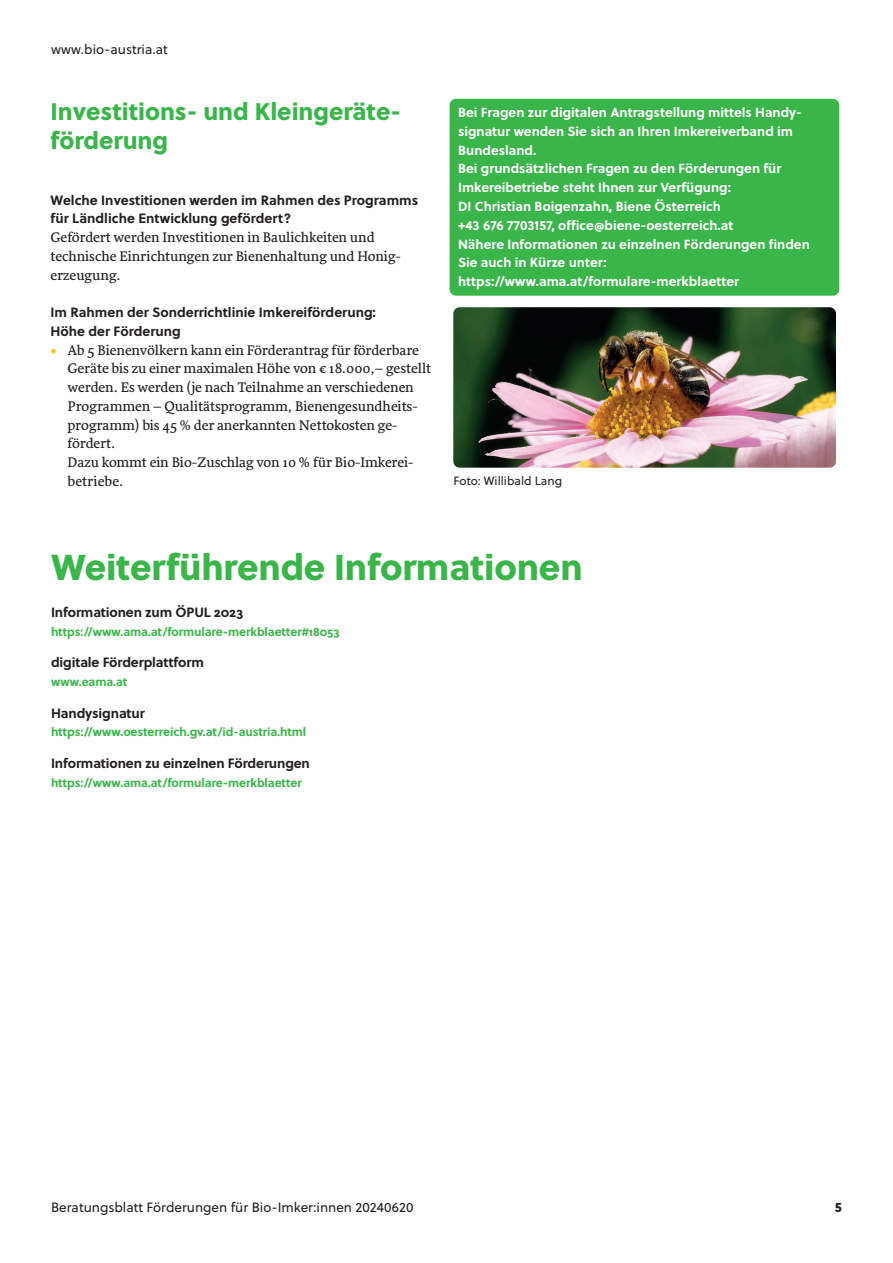
<style>
.page{position:relative;width:893px;height:1263px;background:#fff}
.page>*{position:absolute;margin:0;border:0;box-sizing:border-box;transform-origin:0 0}
.t1{font:36px "Soleil Xb";letter-spacing:-.005em;color:#3ab54a}
.t2{font:24px/28.5px "Soleil Xb";color:#3ab54a}
.t3{font:14.25px/18.8px "Sirba";color:#231f20}
.t4{font:700 13.5px/18.8px "Soleil";color:#231f20}
.t5{font:13.5px "Soleil";color:#231f20}
.t6{font:13.5px "Soleil Xb";color:#231f20}
.t7{font:700 13.2px/18.8px "Soleil";color:#fff}
.t8{font:700 12px "Soleil";letter-spacing:-.01em;color:#3ab54a}
.t9{font:12px "Soleil";color:#231f20}
.s1{color:#fec210}
</style>
<div class="page">
<div style="left:450px;top:99px;width:389px;height:197px;background:#3ab54a;border-radius:6px"></div>
<img style="left:453px;top:307px;width:383px;height:161px">
<p class="t5" style="left:51px;top:41px;width:118px">www.bio-austria.at</p>
<h2 class="t2" style="left:51px;top:98px;width:352px">Investitions- und Kleingeräte&shy;förderung</h2>
<p class="t4" style="left:51px;top:191px;width:369px">Welche Investitionen werden im Rahmen des Programms für Ländliche Entwicklung gefördert?</p>
<p class="t3" style="left:51px;top:228px;width:352px">Gefördert werden Investitionen in Baulichkeiten und technische Einrichtungen zur Bienenhaltung und Honig&shy;erzeugung.</p>
<p class="t4" style="left:51px;top:303px;width:327px">Im Rahmen der Sonderrichtlinie Imkereiförderung:<br>Höhe der Förderung</p>
<p class="t3" style="left:68px;top:341px;width:365px;text-indent:-17px"><span class="s1">•</span> Ab 5 Bienenvölkern kann ein Förderantrag für förderbare Geräte bis zu einer maximalen Höhe von € 18.000,– gestellt werden. Es werden (je nach Teilnahme an verschiedenen Programmen – Qualitätsprogramm, Bienengesundheits&shy;programm) bis 45 % der anerkannten Nettokosten ge&shy;fördert.<br>Dazu kommt ein Bio-Zuschlag von 10 % für Bio-Imkerei&shy;betriebe.</p>
<p class="t7" style="left:458px;top:103px;width:353px">Bei Fragen zur digitalen Antragstellung mittels Handy&shy;signatur wenden Sie sich an Ihren Imkereiverband im Bundesland.<br>Bei grundsätzlichen Fragen zu den Förderungen für Imkereibetriebe steht Ihnen zur Verfügung:<br>DI Christian Boigenzahn, Biene Österreich<br>+43 676 7703157, office@biene-oesterreich.at<br>Nähere Informationen zu einzelnen Förderungen finden Sie auch in Kürze unter: https://www.ama.at/formulare-merkblaetter</p>
<p class="t9" style="left:454px;top:473px;width:110px">Foto: Willibald Lang</p>
<h1 class="t1" style="left:51px;top:543px;width:533px">Weiterführende Informationen</h1>
<p class="t4" style="left:51px;top:603px;width:194px">Informationen zum ÖPUL 2023</p>
<p class="t8" style="left:51px;top:624px;width:290px">https://www.ama.at/formulare-merkblaetter#18053</p>
<p class="t4" style="left:51px;top:653px;width:154px">digitale Förderplattform</p>
<p class="t8" style="left:51px;top:674px;width:78px">www.eama.at</p>
<p class="t4" style="left:51px;top:704px;width:96px">Handysignatur</p>
<p class="t8" style="left:51px;top:724px;width:257px">https://www.oesterreich.gv.at/id-austria.html</p>
<p class="t4" style="left:51px;top:754px;width:260px">Informationen zu einzelnen Förderungen</p>
<p class="t8" style="left:51px;top:774px;width:253px">https://www.ama.at/formulare-merkblaetter</p>
<p class="t5" style="left:51px;top:1199px;width:364px">Beratungsblatt Förderungen für Bio-Imker:innen 20240620</p>
<p class="t6" style="left:835px;top:1198px;width:9px">5</p>
</div>
